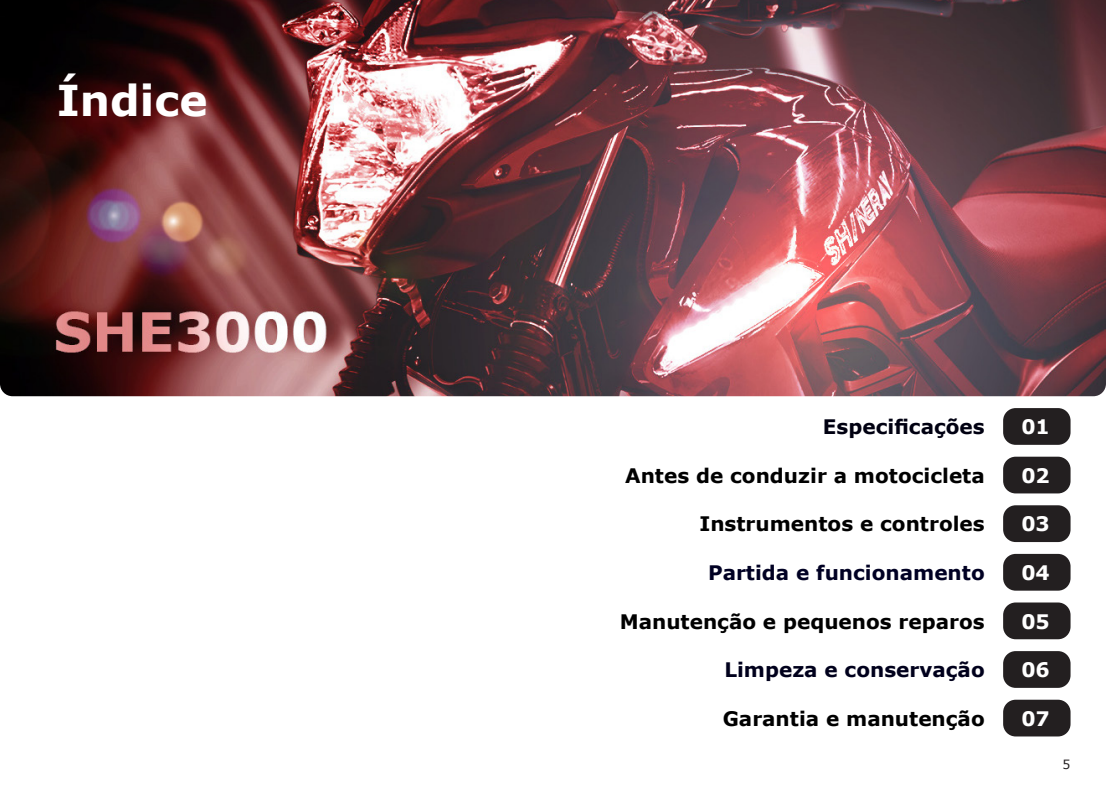
<style>
.page{position:relative;width:1106px;height:801px;background:#fff}
.page>*{position:absolute;margin:0;border:0;box-sizing:border-box;transform-origin:0 0}
.t1{font:700 42.5px "Verdana";color:#fff}
.numero_indice{font:700 20px "Verdana";color:#000}
.numero_indice-2{font:700 20px "Verdana";color:#000023}
.numero_indice-3{font:700 20px "Verdana";color:#00001c}
.numero_indice-4{font:700 20px "Verdana";color:#fff}
.numero_indice-5{font:700 20px "Verdana";color:#001}
.t2{font:12.5px "Verdana";color:#231f20}
</style>
<div class="page">
<div style="left:1003px;top:700px;width:67px;height:36px;background:#231f20;border-radius:12px"></div>
<div style="left:1003px;top:651px;width:67px;height:37px;background:#231f20;border-radius:12px"></div>
<div style="left:1003px;top:602px;width:67px;height:37px;background:#231f20;border-radius:12px"></div>
<div style="left:1003px;top:554px;width:67px;height:37px;background:#231f20;border-radius:12px"></div>
<div style="left:1003px;top:505px;width:67px;height:37px;background:#231f20;border-radius:12px"></div>
<div style="left:1003px;top:457px;width:67px;height:36px;background:#231f20;border-radius:12px"></div>
<div style="left:1003px;top:408px;width:67px;height:37px;background:#231f20;border-radius:12px"></div>
<img style="left:0;top:0;width:1106px;height:396px">
<p class="t1" style="left:57px;top:70px;width:152px">Índice</p>
<p class="numero_indice-5" style="left:823px;top:413px;width:163px">Especificações</p>
<p class="numero_indice-4" style="left:1021px;top:413px;width:30px">01</p>
<p class="numero_indice" style="left:625px;top:461px;width:361px">Antes de conduzir a motocicleta</p>
<p class="numero_indice-4" style="left:1021px;top:461px;width:30px">02</p>
<p class="numero_indice" style="left:699px;top:510px;width:287px">Instrumentos e controles</p>
<p class="numero_indice-4" style="left:1021px;top:510px;width:30px">03</p>
<p class="numero_indice-2" style="left:708px;top:558px;width:278px">Partida e funcionamento</p>
<p class="numero_indice-4" style="left:1021px;top:558px;width:30px">04</p>
<p class="numero_indice" style="left:620px;top:607px;width:366px">Manutenção e pequenos reparos</p>
<p class="numero_indice-4" style="left:1021px;top:607px;width:30px">05</p>
<p class="numero_indice-3" style="left:724px;top:656px;width:262px">Limpeza e conservação</p>
<p class="numero_indice-4" style="left:1021px;top:656px;width:30px">06</p>
<p class="numero_indice" style="left:722px;top:704px;width:263px">Garantia e manutenção</p>
<p class="numero_indice-4" style="left:1021px;top:704px;width:30px">07</p>
<p class="t2" style="left:1062px;top:755px;width:9px">5</p>
</div>
